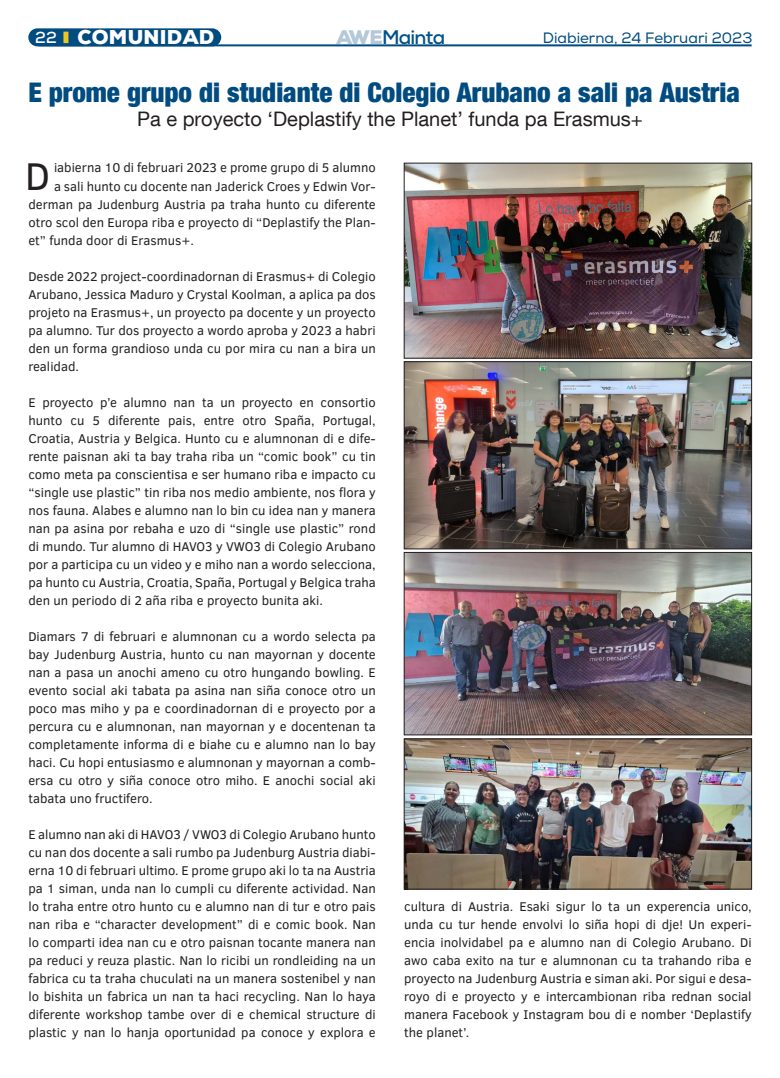
<style>
.page{position:relative;width:780px;height:1078px;background:#fff}
.page>*{position:absolute;margin:0;border:0;box-sizing:border-box;transform-origin:0 0}
.Drop_Cap{font:39.6px "Clear Sans";color:#231f20}
.No_Spacing{font:900 condensed 27px "Helvetica Neue LT Com";color:#004b80}
.No_Spacing-2{font:20px "Helvetica Neue LT Com";color:#231f20}
.t1{font:900 20px "Nexa";letter-spacing:.015em;color:#fff}
.t2{font:700 19.6px "Nexa";letter-spacing:-.04em;color:#00528c}
.t3{font:15px "Nexa";color:#004b80}
.Body_Text_14{font:13px/18px "Clear Sans";color:#231f20;text-align:justify}
.Drop_Cap-2{font:13px "Clear Sans";color:#231f20}
.s1{font-weight:700;font-size:16px}
.s2{font-weight:900;color:#b3c8d9}
</style>
<div class="page">
<hr style="left:38px;top:44px;width:713px;height:2px;background:#004b80">
<div style="left:28px;top:28px;width:193px;height:18px;background:#004b80;border-radius:9px"></div>
<div style="left:63px;top:32px;width:5px;height:11px;background:#ecc525"></div>
<img style="left:406px;top:165px;width:344px;height:191px">
<div style="left:404px;top:163px;width:348px;height:195px;border:1px solid #231f20"></div>
<img style="left:406px;top:740px;width:343px;height:147px">
<div style="left:404px;top:738px;width:347px;height:151px;border:1px solid #231f20"></div>
<img style="left:406px;top:554px;width:343px;height:179px">
<div style="left:404px;top:552px;width:347px;height:183px;border:1px solid #231f20"></div>
<img style="left:406px;top:363px;width:343px;height:184px">
<div style="left:404px;top:361px;width:347px;height:188px;border:1px solid #231f20"></div>
<h3 class="t1" style="left:35px;top:25px;width:181px"><span class="s1">22</span> COMUNIDAD</h3>
<h3 class="t2" style="left:336px;top:24px;width:110px"><span class="s2">AWE</span>Mainta</h3>
<p class="t3" style="left:543px;top:29px;width:211px">Diabierna, 24 Februari 2023</p>
<p class="No_Spacing" style="left:28px;top:76px;width:713px">E prome grupo di studiante di Colegio Arubano a sali pa Austria</p>
<p class="No_Spacing-2" style="left:137px;top:106px;width:507px">Pa e proyecto ‘Deplastify the Planet’ funda pa Erasmus+</p>
<p class="Drop_Cap" style="left:25px;top:150px;width:27px">D</p>
<p class="Drop_Cap-2" style="left:54px;top:159px;width:323px">iabierna 10 di februari 2023 e prome grupo di 5 alumno</p>
<p class="Drop_Cap-2" style="left:54px;top:177px;width:323px">a sali hunto cu docente nan Jaderick Croes y Edwin Vor-</p>
<p class="Drop_Cap-2" style="left:28px;top:195px;width:349px">derman pa Judenburg Austria pa traha hunto cu diferente</p>
<p class="Drop_Cap-2" style="left:28px;top:213px;width:349px">otro scol den Europa riba e proyecto di “Deplastify the Plan-</p>
<p class="Drop_Cap-2" style="left:28px;top:231px;width:167px">et” funda door di Erasmus+.</p>
<p class="Body_Text_14" style="left:28px;top:267px;width:349px">Desde 2022 project-coordinadornan di Erasmus+ di Colegio Arubano, Jessica Maduro y Crystal Koolman, a aplica pa dos projeto na Erasmus+, un proyecto pa docente y un proyecto pa alumno. Tur dos proyecto a wordo aproba y 2023 a habri den un forma grandioso unda cu por mira cu nan a bira un realidad.</p>
<p class="Body_Text_14" style="left:28px;top:393px;width:349px">E proyecto p’e alumno nan ta un proyecto en consortio hunto cu 5 diferente pais, entre otro Spaña, Portugal, Croatia, Austria y Belgica. Hunto cu e alumnonan di e dife&shy;rente paisnan aki ta bay traha riba un “comic book” cu tin como meta pa conscientisa e ser humano riba e impacto cu “single use plastic” tin riba nos medio ambiente, nos flora y nos fauna. Alabes e alumno nan lo bin cu idea nan y manera nan pa asina por rebaha e uzo di “single use plastic” rond di mundo. Tur alumno di HAVO3 y VWO3 di Colegio Arubano por a participa cu un video y e miho nan a wordo selecciona, pa hunto cu Austria, Croatia, Spaña, Portugal y Belgica traha den un periodo di 2 aña riba e proyecto bunita aki.</p>
<p class="Body_Text_14" style="left:28px;top:627px;width:349px">Diamars 7 di februari e alumnonan cu a wordo selecta pa bay Judenburg Austria, hunto cu nan mayornan y docente nan a pasa un anochi ameno cu otro hungando bowling. E evento social aki tabata pa asina nan siña conoce otro un poco mas miho y pa e coordinadornan di e proyecto por a percura cu e alumnonan, nan mayornan y e docentenan ta completamente informa di e biahe cu e alumno nan lo bay haci. Cu hopi entusiasmo e alumnonan y mayornan a comb&shy;ersa cu otro y siña conoce otro miho. E anochi social aki tabata uno fructifero.</p>
<p class="Body_Text_14" style="left:28px;top:825px;width:349px">E alumno nan aki di HAVO3 / VWO3 di Colegio Arubano hunto cu nan dos docente a sali rumbo pa Judenburg Austria diabi&shy;erna 10 di februari ultimo. E prome grupo aki lo ta na Austria pa 1 siman, unda nan lo cumpli cu diferente actividad. Nan lo traha entre otro hunto cu e alumno nan di tur e otro pais nan riba e “character development” di e comic book. Nan lo comparti idea nan cu e otro paisnan tocante manera nan pa reduci y reuza plastic. Nan lo ricibi un rondleiding na un fabrica cu ta traha chuculati na un manera sostenibel y nan lo bishita un fabrica un nan ta haci recycling. Nan lo haya diferente workshop tambe over di e chemical structure di plastic y nan lo hanja oportunidad pa conoce y explora e</p>
<p class="Body_Text_14" style="left:404px;top:897px;width:349px">cultura di Austria. Esaki sigur lo ta un experencia unico, unda cu tur hende envolvi lo siña hopi di dje! Un experi&shy;encia inolvidabel pa e alumno nan di Colegio Arubano. Di awo caba exito na tur e alumnonan cu ta trahando riba e proyecto na Judenburg Austria e siman aki. Por sigui e desa&shy;royo di e proyecto y e intercambionan riba rednan social manera Facebook y Instagram bou di e nomber ‘Deplastify the planet’.</p>
</div>
